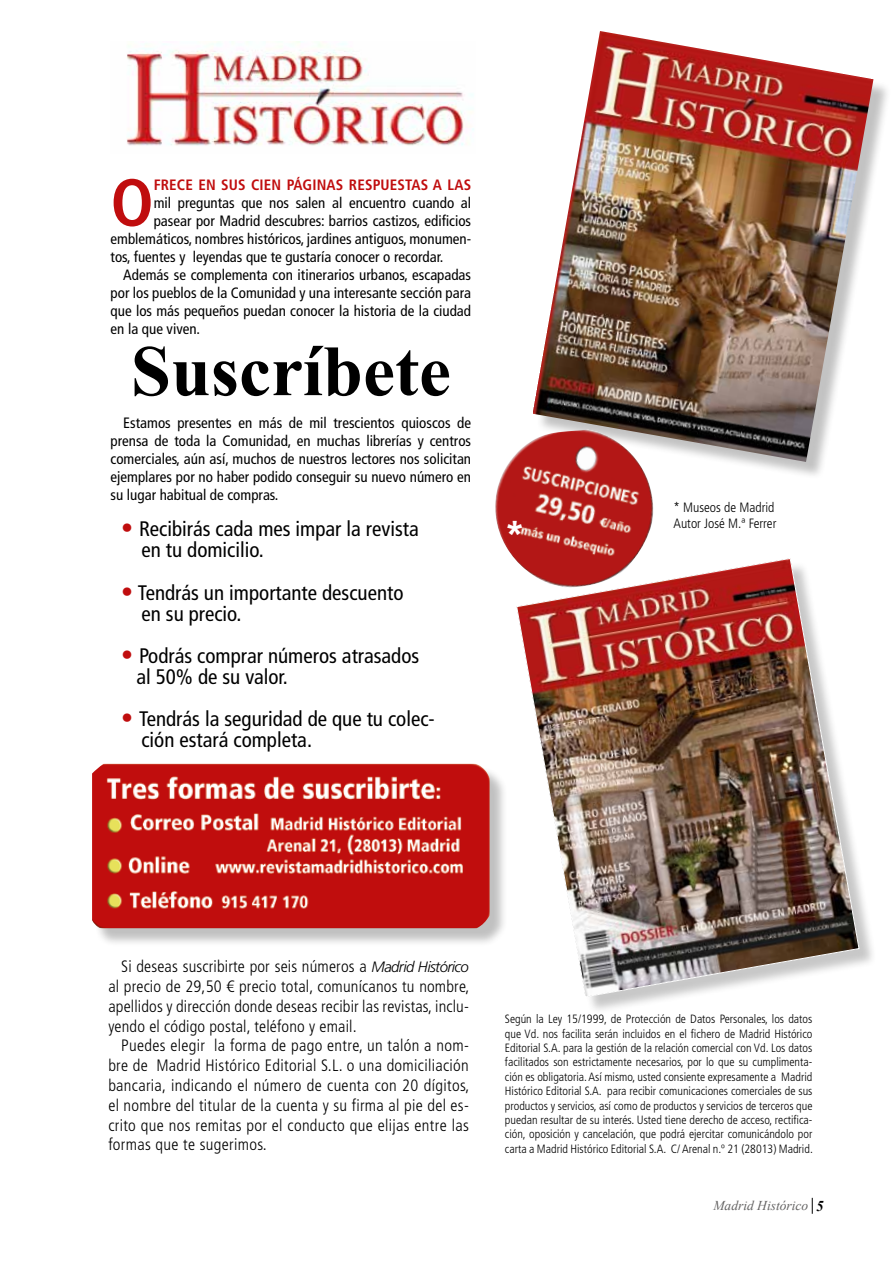
<style>
.page{position:relative;width:893px;height:1263px;background:#fff}
.page>*{position:absolute;margin:0;border:0;box-sizing:border-box;transform-origin:0 0}
.t1{font:700 72px "Times New Roman";color:#000}
.t2{font:700 condensed 66.6px "Frutiger LT Std";color:#c00d0e}
.t3{font:700 36px "Frutiger LT Std";color:#fff}
.t4{font:condensed 21px/21px "Frutiger LT Std";color:#000}
.t5{font:300 condensed 16.5px/19.8px "Frutiger LT Std";letter-spacing:.015em;color:#000;text-align:justify}
.t6{font:condensed 15px/18px "Frutiger LT Std";color:#000;text-align:justify}
.t7{font:700 condensed 15px "Frutiger LT Std";letter-spacing:.01em;color:#c00d0e}
.t8{font:300 condensed 13.5px/16.2px "Frutiger LT Std";color:#000}
.t9{font:italic 13.5px "Times New Roman";color:#646363}
.t10{font:300 condensed 12px/14.4px "Frutiger LT Std";color:#000;text-align:justify}
.s1{font-size:24px;color:#c00d0e}
.s2{font-style:italic;font-stretch:normal;font-size:15px}
.s3{font-weight:700;font-size:15px;color:#000}
</style>
<div class="page">
<svg style="left:812px;top:1198px;width:1px;height:16px"></svg>
<img style="left:127px;top:42px;width:347px;height:104px">
<div style="left:535px;top:33px;width:356px;height:446px;background:#000;opacity:.24"></div>
<img style="left:533px;top:31px;width:340px;height:431px">
<div style="left:518px;top:560px;width:359px;height:455px;background:#000;opacity:.22"></div>
<img style="left:516px;top:558px;width:344px;height:440px">
<div style="left:94px;top:766px;width:415px;height:181px;background:#000;opacity:.25"></div>
<img style="left:92px;top:764px;width:398px;height:164px">
<img style="left:495px;top:429px;width:160px;height:159px">
<h2 class="t2" style="left:111px;top:163px;width:45px">O</h2>
<p class="t7" style="left:154px;top:176px;width:319px">FRECE EN SUS CIEN PÁGINAS RESPUESTAS A LAS</p>
<p class="t6" style="left:154px;top:194px;width:319px">mil preguntas que nos salen al encuentro cuando al</p>
<p class="t6" style="left:154px;top:212px;width:319px">pasear por Madrid descubres: barrios castizos, edificios</p>
<p class="t6" style="left:111px;top:230px;width:362px">emblemáticos, nombres históricos, jardines antiguos, monumen-</p>
<p class="t6" style="left:111px;top:248px;width:334px">tos, fuentes y leyendas que te gustaría conocer o recordar.</p>
<p class="t6" style="left:123px;top:266px;width:349px">Además se complementa con itinerarios urbanos, escapadas</p>
<p class="t6" style="left:111px;top:284px;width:362px">por los pueblos de la Comunidad y una interesante sección para</p>
<p class="t6" style="left:111px;top:302px;width:362px">que los más pequeños puedan conocer la historia de la ciudad</p>
<p class="t6" style="left:111px;top:320px;width:91px">en la que viven.</p>
<h1 class="t1" style="left:131px;top:321px;width:321px">Suscríbete</h1>
<p class="t6" style="left:111px;top:414px;width:362px;text-indent:13px">Estamos presentes en más de mil trescientos quioscos de prensa de toda la Comunidad, en muchas librerías y centros comerciales, aún así, muchos de nuestros lectores nos solicitan ejemplares por no haber podido conseguir su nuevo número en su lugar habitual de compras.</p>
<h3 class="t4" style="left:141px;top:519px;width:279px;text-indent:-20px"><span class="s1">•</span> Recibirás cada mes impar la revista en tu domicilio.</h3>
<h3 class="t4" style="left:141px;top:582px;width:264px;text-indent:-20px"><span class="s1">•</span> Tendrás un importante descuento en su precio.</h3>
<h3 class="t4" style="left:136px;top:645px;width:284px;text-indent:-15px"><span class="s1">•</span> Podrás comprar números atrasados al 50% de su valor.</h3>
<h3 class="t4" style="left:141px;top:708px;width:295px;text-indent:-20px"><span class="s1">•</span> Tendrás la seguridad de que tu colec&shy;ción estará completa.</h3>
<h3 class="t3" style="left:505px;top:512px;width:22px">*</h3>
<p class="t8" style="left:673px;top:499px;width:104px">* Museos de Madrid<br>Autor José M.ª Ferrer</p>
<h3 class="t5" style="left:108px;top:957px;width:363px;text-indent:13px">Si deseas suscribirte por seis números a <span class="s2">Madrid Histórico </span>al precio de 29,50 € precio total, comunícanos tu nombre, apellidos y dirección donde deseas recibir las revistas, inclu&shy;yendo el código postal, teléfono y email.</h3>
<p class="t5" style="left:108px;top:1036px;width:363px;text-indent:13px">Puedes elegir la forma de pago entre, un talón a nom&shy;bre de Madrid Histórico Editorial S.L. o una domiciliación bancaria, indicando el número de cuenta con 20 dígitos, el nombre del titular de la cuenta y su firma al pie del es&shy;crito que nos remitas por el conducto que elijas entre las formas que te sugerimos.</p>
<p class="t10" style="left:505px;top:1012px;width:309px">Según la Ley 15/1999, de Protección de Datos Personales, los datos que Vd. nos facilita serán incluidos en el fichero de Madrid Histórico Editorial S.A. para la gestión de la relación comercial con Vd. Los datos facilitados son estrictamente necesarios, por lo que su cumplimenta&shy;ción es obligatoria. Así mismo, usted consiente expresamente a Madrid Histórico Editorial S.A. para recibir comunicaciones comerciales de sus productos y servicios, así como de productos y servicios de terceros que puedan resultar de su interés. Usted tiene derecho de acceso, rectifica&shy;ción, oposición y cancelación, que podrá ejercitar comunicándolo por carta a Madrid Histórico Editorial S.A. C/ Arenal n.º 21 (28013) Madrid.</p>
<p class="t9" style="left:713px;top:1196px;width:112px">Madrid Histórico <span class="s3">5</span></p>
</div>
